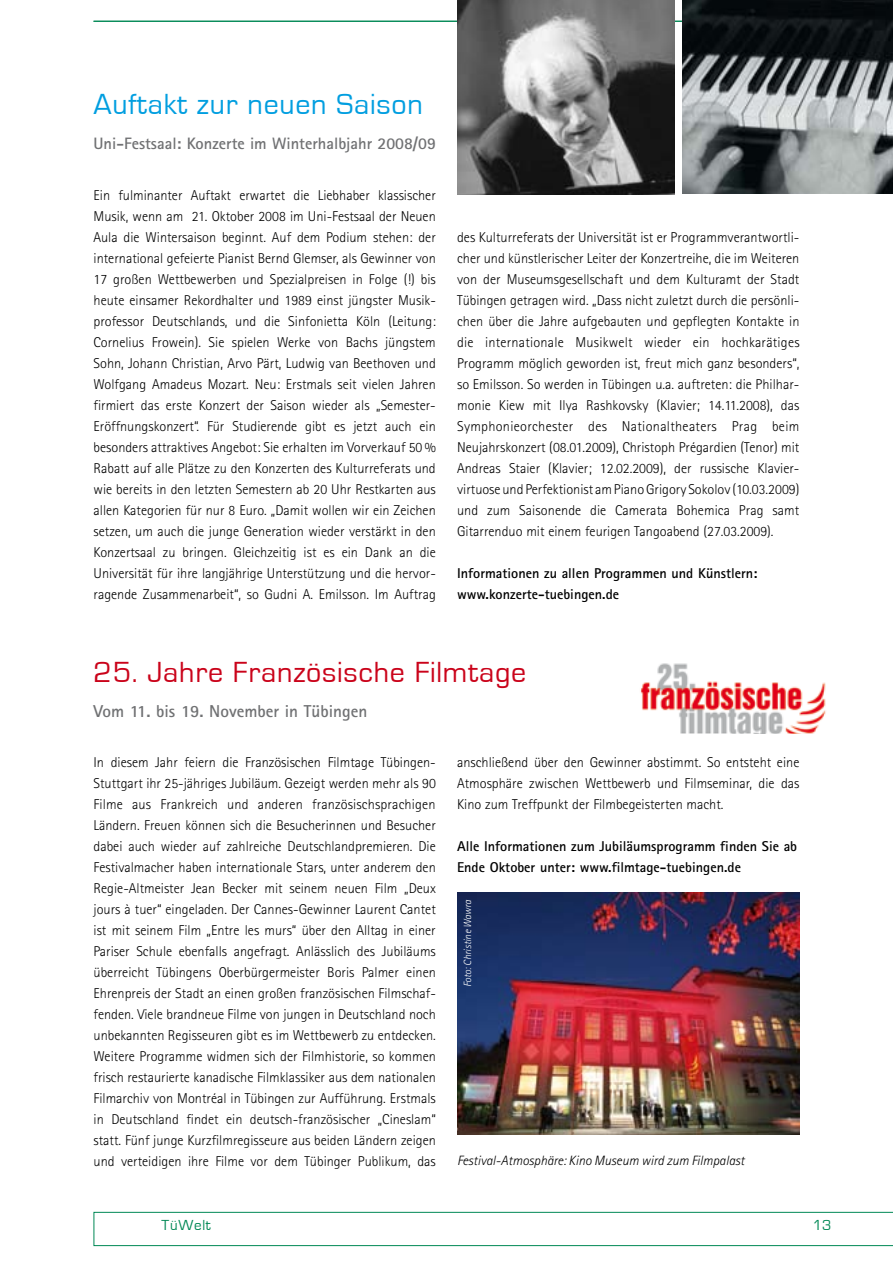
<style>
.page{position:relative;width:893px;height:1263px;background:#fff}
.page>*{position:absolute;margin:0;border:0;box-sizing:border-box;transform-origin:0 0}
.t1{font:30px "Eurostile";letter-spacing:.025em;color:#ca031a}
.t2{font:30px "Eurostile";letter-spacing:.025em;color:#009ee0}
.t3{font:700 17.25px "Rotis Sans Serif";color:#707173}
.t4{font:700 16.5px "Rotis Sans Serif";color:#707173}
.t5{font:15px "Eurostile";letter-spacing:.05em;color:#085}
.t6{font:300 14.25px/21px "Rotis Sans Serif";color:#000;text-align:justify}
.t7{font:700 14.25px/21px "Rotis Sans Serif";color:#000}
.t8{font:italic 300 13.5px "Rotis Sans Serif";color:#000}
.t9{font:italic 300 10.5px "Rotis Sans Serif";letter-spacing:-.005em;color:#fff}
</style>
<div class="page">
<svg style="left:94px;top:1212px;width:799px;height:34px"></svg>
<hr style="left:94px;top:21px;width:799px;height:1px;background:#085">
<img style="left:640px;top:663px;width:186px;height:71px">
<img style="left:457px;top:893px;width:342px;height:241px">
<img style="left:682px;top:0;width:211px;height:193px">
<img style="left:457px;top:0;width:217px;height:194px">
<h1 class="t2" style="left:94px;top:88px;width:331px">Auftakt zur neuen Saison</h1>
<p class="t4" style="left:94px;top:133px;width:344px">Uni-Festsaal: Konzerte im Winterhalbjahr 2008/09</p>
<p class="t6" style="left:94px;top:184px;width:344px">Ein fulminanter Auftakt erwartet die Liebhaber klassischer Musik, wenn am 21. Oktober 2008 im Uni-Festsaal der Neuen Aula die Wintersaison beginnt. Auf dem Podium stehen: der international gefeierte Pianist Bernd Glemser, als Gewinner von 17 großen Wettbewerben und Spezialpreisen in Folge (!) bis heute einsamer Rekordhalter und 1989 einst jüngster Musik&shy;professor Deutschlands, und die Sinfonietta Köln (Leitung:<br>Cornelius Frowein). Sie spielen Werke von Bachs jüngstem Sohn, Johann Christian, Arvo Pärt, Ludwig van Beethoven und Wolfgang Amadeus Mozart. Neu: Erstmals seit vielen Jahren firmiert das erste Konzert der Saison wieder als „Semester-Eröffnungskonzert“. Für Studierende gibt es jetzt auch ein besonders attraktives Angebot: Sie erhalten im Vorverkauf 50 % Rabatt auf alle Plätze zu den Konzerten des Kulturreferats und wie bereits in den letzten Semestern ab 20 Uhr Restkarten aus allen Kategorien für nur 8 Euro. „Damit wollen wir ein Zeichen setzen, um auch die junge Generation wieder verstärkt in den Konzertsaal zu bringen. Gleichzeitig ist es ein Dank an die Universität für ihre langjährige Unterstützung und die hervor&shy;ragende Zusammenarbeit“, so Gudni A. Emilsson. Im Auftrag</p>
<p class="t6" style="left:457px;top:226px;width:344px;text-align:left">des Kulturreferats der Universität ist er Programmverantwortli&shy;cher und künstlerischer Leiter der Konzertreihe, die im Weiteren von der Museumsgesellschaft und dem Kulturamt der Stadt Tübingen getragen wird. „Dass nicht zuletzt durch die persönli&shy;chen über die Jahre aufgebauten und gepflegten Kontakte in die internationale Musikwelt wieder ein hochkarätiges Programm möglich geworden ist, freut mich ganz besonders“, so Emilsson. So werden in Tübingen u.a. auftreten: die Philhar&shy;monie Kiew mit Ilya Rashkovsky (Klavier; 14.11.2008), das Symphonieorchester des Nationaltheaters Prag beim Neujahrskonzert (08.01.2009), Christoph Prégardien (Tenor) mit Andreas Staier (Klavier; 12.02.2009), der russische Klavier&shy;virtuose und Perfektionist am Piano Grigory Sokolov (10.03.2009) und zum Saisonende die Camerata Bohemica Prag samt Gitarrenduo mit einem feurigen Tangoabend (27.03.2009).</p>
<p class="t7" style="left:457px;top:562px;width:302px">Informationen zu allen Programmen und Künstlern: www.konzerte-tuebingen.de</p>
<h1 class="t1" style="left:94px;top:655px;width:434px">25. Jahre Französische Filmtage</h1>
<p class="t3" style="left:94px;top:700px;width:275px">Vom 11. bis 19. November in Tübingen</p>
<p class="t6" style="left:94px;top:751px;width:344px">In diesem Jahr feiern die Französischen Filmtage Tübingen-Stuttgart ihr 25-jähriges Jubiläum. Gezeigt werden mehr als 90<br>Filme aus Frankreich und anderen französischsprachigen Ländern. Freuen können sich die Besucherinnen und Besucher dabei auch wieder auf zahlreiche Deutschlandpremieren. Die Festivalmacher haben internationale Stars, unter anderem den Regie-Altmeister Jean Becker mit seinem neuen Film „Deux jours à tuer“ eingeladen. Der Cannes-Gewinner Laurent Cantet ist mit seinem Film „Entre les murs“ über den Alltag in einer Pariser Schule ebenfalls angefragt. Anlässlich des Jubiläums überreicht Tübingens Oberbürgermeister Boris Palmer einen Ehrenpreis der Stadt an einen großen französischen Filmschaf&shy;fenden. Viele brandneue Filme von jungen in Deutschland noch unbekannten Regisseuren gibt es im Wettbewerb zu entdecken.<br>Weitere Programme widmen sich der Filmhistorie, so kommen frisch restaurierte kanadische Filmklassiker aus dem nationalen Filmarchiv von Montréal in Tübingen zur Aufführung. Erstmals in Deutschland findet ein deutsch-französischer „Cineslam“ statt. Fünf junge Kurzfilmregisseure aus beiden Ländern zeigen und verteidigen ihre Filme vor dem Tübinger Publikum, das</p>
<p class="t6" style="left:457px;top:751px;width:344px">anschließend über den Gewinner abstimmt. So entsteht eine Atmosphäre zwischen Wettbewerb und Filmseminar, die das Kino zum Treffpunkt der Filmbegeisterten macht.</p>
<p class="t7" style="left:457px;top:835px;width:341px">Alle Informationen zum Jubiläumsprogramm finden Sie ab<br>Ende Oktober unter: www.filmtage-tuebingen.de</p>
<p class="t9" style="left:462px;top:987px;width:89px;rotate:-90deg">Foto: Christine Wawra</p>
<p class="t8" style="left:457px;top:1152px;width:289px">Festival-Atmosphäre: Kino Museum wird zum Filmpalast</p>
<p class="t5" style="left:162px;top:1217px;width:51px">TüWelt</p>
<p class="t5" style="left:813px;top:1217px;width:20px">13</p>
</div>
